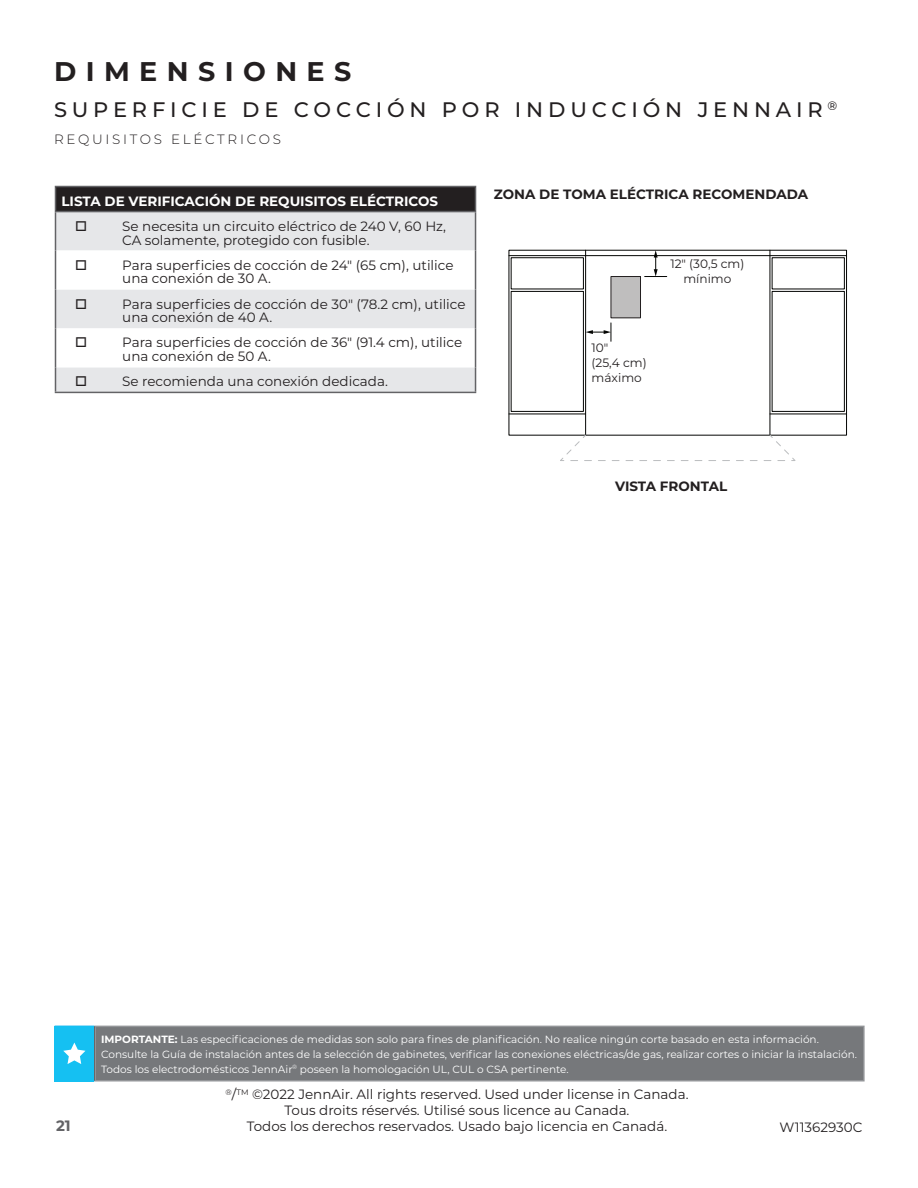
<style>
.page{position:relative;width:918px;height:1188px;background:#fff}
.page>*{position:absolute;margin:0;border:0;box-sizing:border-box;transform-origin:0 0}
.t1{font:700 27px "Montserrat";letter-spacing:.35em;color:#231f20}
.t2{font:500 21px "Montserrat";letter-spacing:.23em;color:#231f20}
.t3{font:700 15px "Montserrat";color:#636366}
.t4{font:13.5px/14px "Montserrat";color:#231f20}
.t5{font:700 13.5px "Montserrat";color:#231f20}
.t6{font:700 13.5px "Montserrat";color:#fff}
._2_Body{font:300 13.5px "Montserrat";letter-spacing:.2em;color:#231f20}
.t7{font:12.15px/14.5px "Montserrat";color:#231f20;text-align:center}
.t8{font:10.5px/15px "Montserrat";color:#fff}
.s1{font-weight:700}
</style>
<div class="page">
<div style="left:95px;top:1026px;width:769px;height:55px;background:#76787b"></div>
<hr style="left:94px;top:1026px;width:771px;height:1px;background:#939598">
<hr style="left:94px;top:1027px;width:2px;height:53px;background:#939598">
<hr style="left:863px;top:1027px;width:2px;height:53px;background:#939598">
<hr style="left:94px;top:1080px;width:771px;height:1px;background:#939598">
<div style="left:55px;top:1026px;width:39px;height:55px;background:#15c0f2"></div>
<svg style="left:63px;top:1043px;width:22px;height:21px"></svg>
<div style="left:56px;top:187px;width:420px;height:25px;background:#231f20"></div>
<div style="left:56px;top:212px;width:419px;height:180px;background:#e6e7e9"></div>
<svg style="left:56px;top:251px;width:419px;height:116px"></svg>
<hr style="left:55px;top:186px;width:421px;height:1px;background:#636366">
<svg style="left:55px;top:187px;width:1px;height:24px"></svg>
<svg style="left:475px;top:187px;width:1px;height:24px"></svg>
<hr style="left:55px;top:211px;width:421px;height:1px;background:#636366">
<hr style="left:55px;top:212px;width:1px;height:39px;background:#636366">
<hr style="left:475px;top:212px;width:1px;height:39px;background:#636366">
<hr style="left:55px;top:251px;width:1px;height:38px;background:#636366">
<hr style="left:475px;top:251px;width:1px;height:38px;background:#636366">
<hr style="left:55px;top:289px;width:1px;height:39px;background:#636366">
<hr style="left:475px;top:289px;width:1px;height:39px;background:#636366">
<hr style="left:55px;top:328px;width:1px;height:39px;background:#636366">
<svg style="left:55px;top:367px;width:1px;height:25px"></svg>
<hr style="left:475px;top:328px;width:1px;height:39px;background:#636366">
<svg style="left:475px;top:367px;width:1px;height:25px"></svg>
<hr style="left:55px;top:392px;width:421px;height:1px;background:#636366">
<hr style="left:509px;top:255px;width:338px;height:1px;background:#040503">
<hr style="left:585px;top:250px;width:1px;height:185px;background:#040503">
<hr style="left:770px;top:250px;width:1px;height:185px;background:#040503">
<hr style="left:770px;top:414px;width:77px;height:1px;background:#040503">
<hr style="left:509px;top:414px;width:77px;height:1px;background:#040503">
<div style="left:511px;top:257px;width:73px;height:32px;border:1px solid #040503"></div>
<div style="left:511px;top:291px;width:73px;height:121px;border:1px solid #040503"></div>
<div style="left:772px;top:257px;width:73px;height:32px;border:1px solid #040503"></div>
<div style="left:772px;top:291px;width:73px;height:121px;border:1px solid #040503"></div>
<div style="left:611px;top:277px;width:30px;height:41px;background:#bfbebe"></div>
<div style="left:611px;top:276px;width:30px;height:42px;border:1px solid #231f20"></div>
<svg style="left:559px;top:434px;width:238px;height:27px"></svg>
<svg style="left:645px;top:250px;width:22px;height:27px"></svg>
<svg style="left:586px;top:323px;width:26px;height:18px"></svg>
<svg style="left:76px;top:221px;width:10px;height:10px"></svg>
<svg style="left:76px;top:260px;width:10px;height:10px"></svg>
<svg style="left:76px;top:299px;width:10px;height:10px"></svg>
<svg style="left:76px;top:338px;width:10px;height:9px"></svg>
<svg style="left:76px;top:376px;width:10px;height:10px"></svg>
<h1 class="t1" style="left:54px;top:52px;width:299px">DIMENSIONES</h1>
<h2 class="t2" style="left:54px;top:95px;width:785px">SUPERFICIE DE COCCIÓN POR INDUCCIÓN JENNAIR <sup>®</sup></h2>
<p class="_2_Body" style="left:54px;top:130px;width:229px">REQUISITOS ELÉCTRICOS</p>
<p class="t6" style="left:62px;top:191px;width:378px">LISTA DE VERIFICACIÓN DE REQUISITOS ELÉCTRICOS</p>
<p class="t4" style="left:122px;top:218px;width:325px">Se necesita un circuito eléctrico de 240 V, 60 Hz,<br>CA solamente, protegido con fusible.</p>
<p class="t4" style="left:122px;top:257px;width:333px">Para superficies de cocción de 24" (65 cm), utilice una conexión de 30 A.</p>
<p class="t4" style="left:122px;top:296px;width:345px">Para superficies de cocción de 30" (78.2 cm), utilice una conexión de 40 A.</p>
<p class="t4" style="left:122px;top:335px;width:341px">Para superficies de cocción de 36" (91.4 cm), utilice una conexión de 50 A.</p>
<p class="t4" style="left:122px;top:374px;width:267px">Se recomienda una conexión dedicada.</p>
<p class="t5" style="left:494px;top:184px;width:316px">ZONA DE TOMA ELÉCTRICA RECOMENDADA</p>
<p class="t7" style="left:592px;top:340px;width:57px;text-align:left">10″<br>(25,4 cm) máximo</p>
<p class="t7" style="left:670px;top:256px;width:76px">12″ (30,5 cm) mínimo</p>
<p class="t5" style="left:615px;top:476px;width:114px">VISTA FRONTAL</p>
<p class="t8" style="left:101px;top:1031px;width:757px"><span class="s1">IMPORTANTE:</span> Las especificaciones de medidas son solo para fines de planificación. No realice ningún corte basado en esta información.<br>Consulte la Guía de instalación antes de la selección de gabinetes, verificar las conexiones eléctricas/de gas, realizar cortes o iniciar la instalación.<br>Todos los electrodomésticos JennAir<sup>®</sup> poseen la homologación UL, CUL o CSA pertinente.</p>
<p class="t4" style="left:225px;top:1086px;width:465px;line-height:16.2px;text-align:center"><sup>®</sup>/<sup>TM</sup> ©2022 JennAir. All rights reserved. Used under license in Canada.<br>Tous droits réservés. Utilisé sous licence au Canada.<br>Todos los derechos reservados. Usado bajo licencia en Canadá.</p>
<p class="t3" style="left:56px;top:1115px;width:16px">21</p>
<p class="t4" style="left:780px;top:1119px;width:84px">W11362930C</p>
</div>
